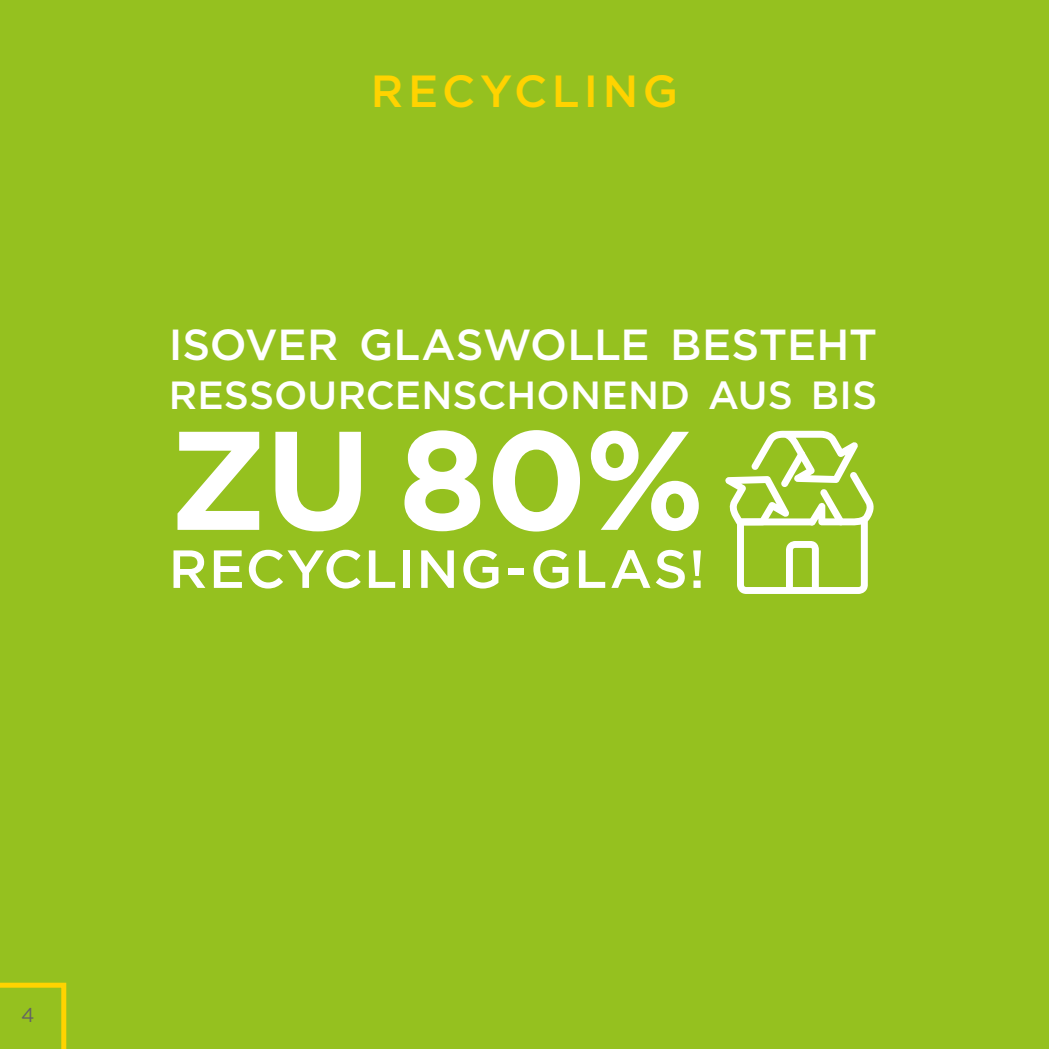
<style>
.page{position:relative;width:1049px;height:1049px;background:#95c11f}
.page>*{position:absolute;margin:0;border:0;box-sizing:border-box;transform-origin:0 0}
.t1{font:700 140px "Gotham";color:#fff}
.t2{font:500 53.5px "Gotham";letter-spacing:.025em;color:#fff}
.t3{font:500 45px "Gotham";letter-spacing:.1em;color:#ffd300}
.t4{font:500 43.5px "Gotham";color:#fff}
.t5{font:500 39.25px "Gotham";letter-spacing:.005em;color:#fff}
.t6{font:20px "Gotham";color:#646363}
</style>
<div class="page">
<svg style="left:725px;top:431px;width:149px;height:163px"></svg>
<svg style="left:0;top:983px;width:66px;height:66px"></svg>
<p class="t3" style="left:371px;top:62px;width:309px">RECYCLING</p>
<p class="t4" style="left:169px;top:316px;width:710px">ISOVER GLASWOLLE BESTEHT</p>
<p class="t5" style="left:169px;top:370px;width:710px">RESSOURCENSCHONEND AUS BIS</p>
<p class="t1" style="left:169px;top:387px;width:538px">ZU 80%</p>
<p class="t2" style="left:169px;top:534px;width:538px">RECYCLING-GLAS!</p>
<p class="t6" style="left:21px;top:1002px;width:15px">4</p>
</div>
